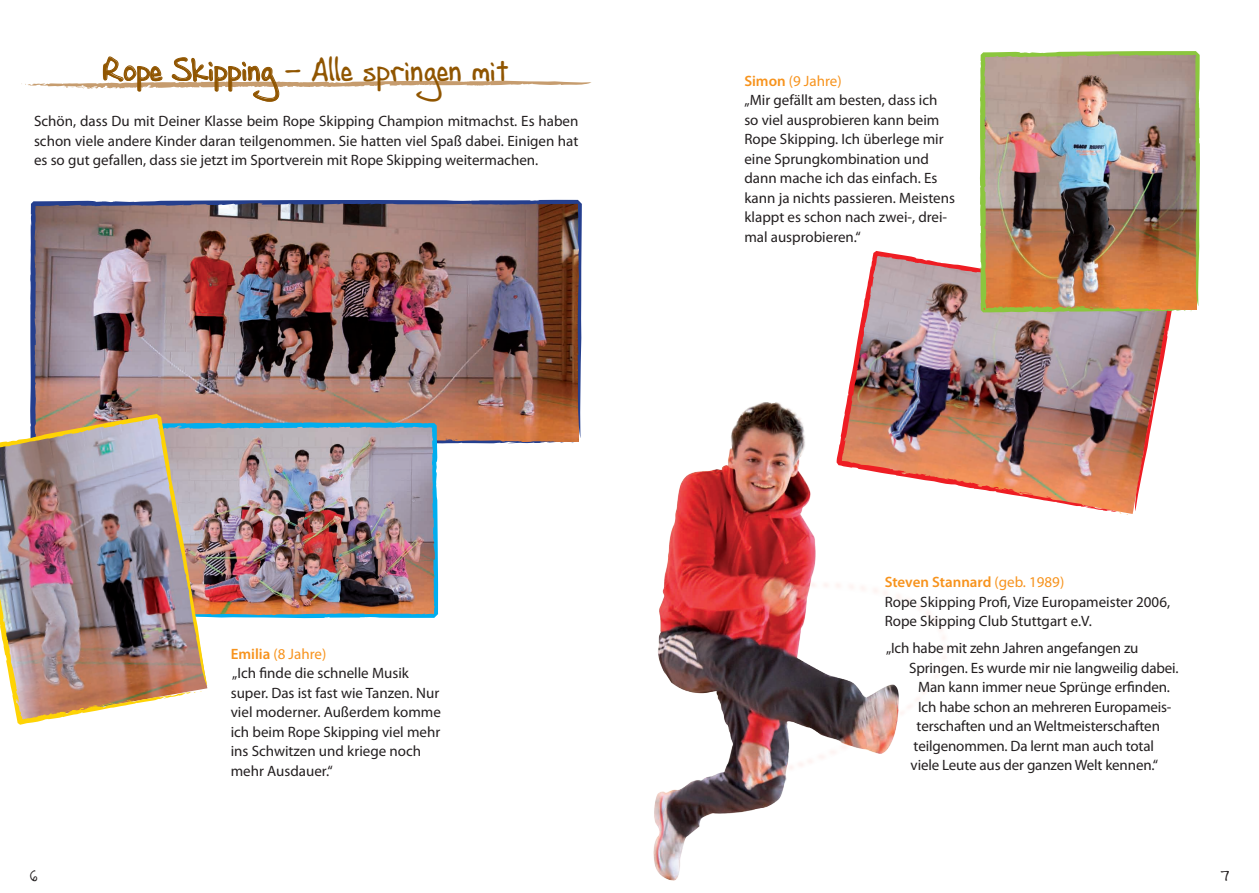
<style>
.page{position:relative;width:1259px;height:893px;background:#fff}
.page>*{position:absolute;margin:0;border:0;box-sizing:border-box;transform-origin:0 0}
.t1{font:33px "Andrew Script 16";color:#905500}
.t2{font:15px/19.5px "Myriad Pro";color:#231f20}
.t3{font:15px "Andrew Script 16";color:#231f20}
.s1{font-weight:600;color:#f7931d}
.s2{color:#f7931d}
</style>
<div class="page">
<img style="left:30px;top:200px;width:552px;height:244px">
<svg style="left:558px;top:442px;width:18px;height:1px"></svg>
<img style="left:653px;top:402px;width:293px;height:479px">
<img style="left:835px;top:251px;width:336px;height:261px">
<img style="left:978px;top:51px;width:222px;height:264px">
<svg style="left:1182px;top:310px;width:11px;height:2px"></svg>
<img style="left:207px;top:421px;width:234px;height:198px">
<img style="left:0;top:411px;width:207px;height:314px">
<svg style="left:193px;top:691px;width:10px;height:2px"></svg>
<svg style="left:21px;top:56px;width:570px;height:46px"></svg>
<h1 class="t1" style="left:104px;top:50px;width:406px">Rope Skipping - Alle springen mit</h1>
<p class="t2" style="left:34px;top:111px;width:546px;text-align:justify">Schön, dass Du mit Deiner Klasse beim Rope Skipping Champion mitmachst. Es haben schon viele andere Kinder daran teilgenommen. Sie hatten viel Spaß dabei. Einigen hat es so gut gefallen, dass sie jetzt im Sportverein mit Rope Skipping weitermachen.</p>
<p class="t2" style="left:231px;top:644px;width:212px"><span class="s1">Emilia</span> <span class="s2">(8 Jahre)<br></span>„Ich finde die schnelle Musik super. Das ist fast wie Tanzen. Nur viel moderner. Außerdem komme ich beim Rope Skipping viel mehr ins Schwitzen und kriege noch mehr Ausdauer.“</p>
<p class="t2" style="left:744px;top:71px;width:212px"><span class="s1">Simon</span> <span class="s2">(9 Jahre)<br></span>„Mir gefällt am besten, dass ich so viel ausprobieren kann beim<br>Rope Skipping. Ich überlege mir eine Sprungkombination und dann mache ich das einfach. Es kann ja nichts passieren. Meistens klappt es schon nach zwei-, drei&shy;mal ausprobieren.“</p>
<p class="t2" style="left:884px;top:572px;width:287px"><span class="s1">Steven Stannard</span> <span class="s2">(geb. 1989)<br></span>Rope Skipping Profi, Vize Europameister 2006,<br>Rope Skipping Club Stuttgart e.V.</p>
<p class="t2" style="left:886px;top:638px;width:254px">„Ich habe mit zehn Jahren angefangen zu</p>
<p class="t2" style="left:909px;top:658px;width:271px">Springen. Es wurde mir nie langweilig dabei.</p>
<p class="t2" style="left:918px;top:677px;width:253px">Man kann immer neue Sprünge erfinden.</p>
<p class="t2" style="left:918px;top:697px;width:255px">Ich habe schon an mehreren Europameis-</p>
<p class="t2" style="left:916px;top:716px;width:245px">terschaften und an Weltmeisterschaften</p>
<p class="t2" style="left:913px;top:736px;width:242px">teilgenommen. Da lernt man auch total</p>
<p class="t2" style="left:910px;top:755px;width:249px">viele Leute aus der ganzen Welt kennen.“</p>
<p class="t3" style="left:30px;top:867px;width:9px">6</p>
<p class="t3" style="left:1220px;top:867px;width:11px">7</p>
</div>
